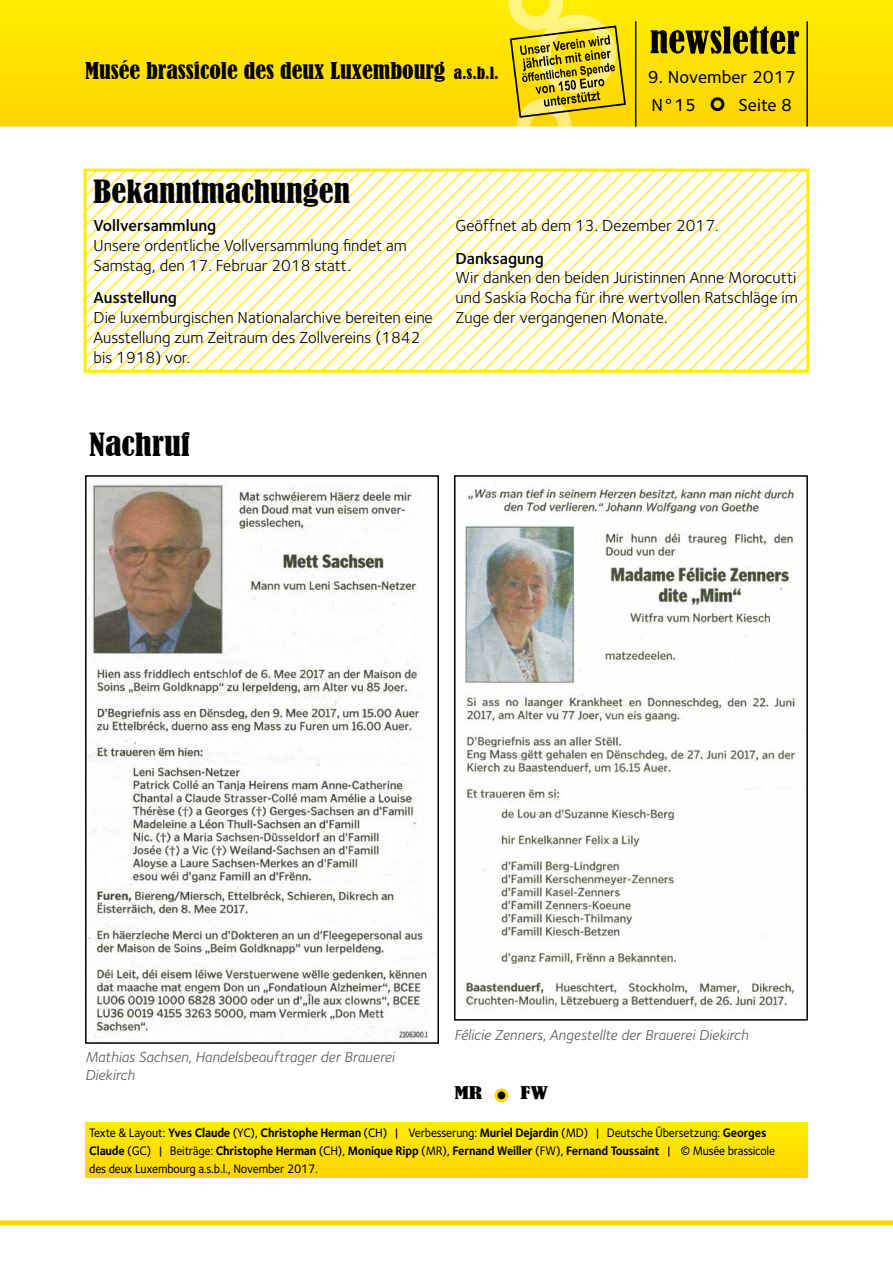
<style>
.page{position:relative;width:893px;height:1263px;background:#fff}
.page>*{position:absolute;margin:0;border:0;box-sizing:border-box;transform-origin:0 0}
.t1{font:condensed 30px "Bernard";color:#000;scale:1.11 1}
.t2{font:condensed 30px "Bernard";color:#000;scale:1.15 1}
.t3{font:condensed 21.75px "Bernard";color:#000;scale:1.1 1}
.t4{font:18px/28.5px "Foundry Sterling Medium CE";color:#000}
.t5{font:16.5px/19.8px "Foundry Sterling Book CE";color:#000}
.t6{font:16.5px "Foundry Sterling Demi CE";color:#000}
.t7{font:condensed 16.5px "Bernard";color:#000;scale:1.5 1}
.t8{font:15px/18px "Foundry Sterling Book Italic CE";color:#58585a}
.t9{font:12.75px "Foundry Sterling Medium CE";letter-spacing:-.015em;color:#000;scale:.93 1}
.t10{font:12.75px "Foundry Sterling Bold CE";letter-spacing:-.015em;color:#000;scale:.93 1}
.s1{font-size:15.75px}
.s2{font-family:"Foundry Sterling Bold CE"}
.s3{font-family:"Foundry Sterling Medium CE"}
</style>
<div class="page">
<svg style="left:0;top:0;width:893px;height:126px;background:#fee100"></svg>
<svg style="left:651px;top:26px;width:148px;height:28px;background:#7d7000"></svg>
<div style="left:712px;top:99px;width:11px;height:11px;background:#ffd400;border-radius:50%"></div>
<div style="left:711px;top:97px;width:13px;height:14px;border:3px solid #000;border-radius:50%"></div>
<div style="left:0;top:1220px;width:893px;height:5px;background:#ffd400"></div>
<hr style="left:806px;top:21px;width:2px;height:105px;background:#000">
<svg style="left:453px;top:66px;width:46px;height:14px"></svg>
<svg style="left:508px;top:0;width:129px;height:126px;background:#dbc41e"></svg>
<svg style="left:92px;top:173px;width:15px;height:196px"></svg>
<svg style="left:107px;top:173px;width:15px;height:196px"></svg>
<svg style="left:122px;top:173px;width:14px;height:196px"></svg>
<svg style="left:136px;top:173px;width:15px;height:196px"></svg>
<svg style="left:151px;top:173px;width:15px;height:196px"></svg>
<svg style="left:166px;top:173px;width:14px;height:196px"></svg>
<svg style="left:180px;top:173px;width:15px;height:196px"></svg>
<svg style="left:195px;top:173px;width:15px;height:196px"></svg>
<svg style="left:210px;top:173px;width:15px;height:196px"></svg>
<svg style="left:225px;top:173px;width:14px;height:196px"></svg>
<svg style="left:239px;top:173px;width:15px;height:196px"></svg>
<svg style="left:254px;top:173px;width:15px;height:196px"></svg>
<svg style="left:269px;top:173px;width:14px;height:196px"></svg>
<svg style="left:283px;top:173px;width:15px;height:196px"></svg>
<svg style="left:298px;top:173px;width:15px;height:196px"></svg>
<svg style="left:313px;top:173px;width:14px;height:196px"></svg>
<svg style="left:327px;top:173px;width:15px;height:196px"></svg>
<svg style="left:342px;top:173px;width:15px;height:196px"></svg>
<svg style="left:357px;top:173px;width:14px;height:196px"></svg>
<svg style="left:371px;top:173px;width:15px;height:196px"></svg>
<svg style="left:386px;top:173px;width:15px;height:196px"></svg>
<svg style="left:401px;top:173px;width:14px;height:196px"></svg>
<svg style="left:415px;top:173px;width:15px;height:196px"></svg>
<svg style="left:430px;top:173px;width:15px;height:196px"></svg>
<svg style="left:445px;top:173px;width:15px;height:196px"></svg>
<svg style="left:460px;top:173px;width:14px;height:196px"></svg>
<svg style="left:474px;top:173px;width:15px;height:196px"></svg>
<svg style="left:489px;top:173px;width:15px;height:196px"></svg>
<svg style="left:504px;top:173px;width:14px;height:196px"></svg>
<svg style="left:518px;top:173px;width:15px;height:196px"></svg>
<svg style="left:533px;top:173px;width:15px;height:196px"></svg>
<svg style="left:548px;top:173px;width:14px;height:196px"></svg>
<svg style="left:562px;top:173px;width:15px;height:196px"></svg>
<svg style="left:577px;top:173px;width:15px;height:196px"></svg>
<svg style="left:592px;top:173px;width:213px;height:196px"></svg>
<div style="left:84px;top:169px;width:725px;height:204px;border:3px solid #ffed00"></div>
<img style="left:88px;top:482px;width:341px;height:559px">
<div style="left:85px;top:475px;width:354px;height:569px;border:2px solid #000"></div>
<div style="left:496px;top:1090px;width:11px;height:11px;background:#000;border-radius:50%"></div>
<div style="left:494px;top:1088px;width:14px;height:14px;border:3px solid #ffd400;border-radius:50%"></div>
<img style="left:464px;top:483px;width:339px;height:528px">
<div style="left:454px;top:475px;width:354px;height:545px;border:2px solid #000"></div>
<div style="left:85px;top:1123px;width:723px;height:55px;background:#ffe100"></div>
<h2 class="t3" style="left:85px;top:58px;width:378px">Musée brassicole des deux Luxembourg <span class="s1">a.s.b.l.</span></h2>
<p class="t4" style="left:648px;top:63px;width:150px">9. November 2017<br>N°15</p>
<p class="t4" style="left:738px;top:91px;width:55px">Seite 8</p>
<h1 class="t1" style="left:94px;top:174px;width:232px">Bekanntmachungen</h1>
<p class="t6" style="left:94px;top:216px;width:124px">Vollversammlung</p>
<p class="t5" style="left:94px;top:236px;width:315px">Unsere ordentliche Vollversammlung findet am<br>Samstag, den 17. Februar 2018 statt.</p>
<p class="t6" style="left:94px;top:288px;width:85px">Ausstellung</p>
<p class="t5" style="left:94px;top:308px;width:341px">Die luxemburgischen Nationalarchive bereiten eine<br>Ausstellung zum Zeitraum des Zollvereins (1842 bis 1918) vor.</p>
<p class="t5" style="left:455px;top:216px;width:265px">Geöffnet ab dem 13. Dezember 2017.</p>
<p class="t6" style="left:455px;top:248px;width:90px">Danksagung</p>
<p class="t5" style="left:455px;top:268px;width:344px;text-align:justify">Wir danken den beiden Juristinnen Anne Morocutti und Saskia Rocha für ihre wertvollen Ratschläge im Zuge der vergangenen Monate.</p>
<h1 class="t2" style="left:89px;top:427px;width:89px">Nachruf</h1>
<p class="t8" style="left:85px;top:1048px;width:311px">Mathias Sachsen, Handelsbeauftrager der Brauerei<br>Diekirch</p>
<p class="t8" style="left:454px;top:1026px;width:296px">Félicie Zenners, Angestellte der Brauerei Diekirch</p>
<p class="t7" style="left:455px;top:1082px;width:20px">MR</p>
<p class="t7" style="left:520px;top:1082px;width:20px">FW</p>
<p class="t9" style="left:89px;top:1125px;width:730px">Texte &amp; Layout: <span class="s2">Yves Claude</span> (YC), <span class="s2">Christophe Herman</span> (CH) | Verbesserung: <span class="s2">Muriel Dejardin</span> (MD) | Deutsche Übersetzung: <span class="s2">Georges</span></p>
<p class="t10" style="left:89px;top:1143px;width:739px">Claude <span class="s3">(GC) | Beiträge:</span> Christophe Herman <span class="s3">(CH),</span> Monique Ripp <span class="s3">(MR),</span> Fernand Weiller <span class="s3">(FW),</span> Fernand Toussaint <span class="s3">| © Musée brassicole</span></p>
<p class="t9" style="left:89px;top:1161px;width:247px">des deux Luxembourg a.s.b.l., November 2017.</p>
</div>
